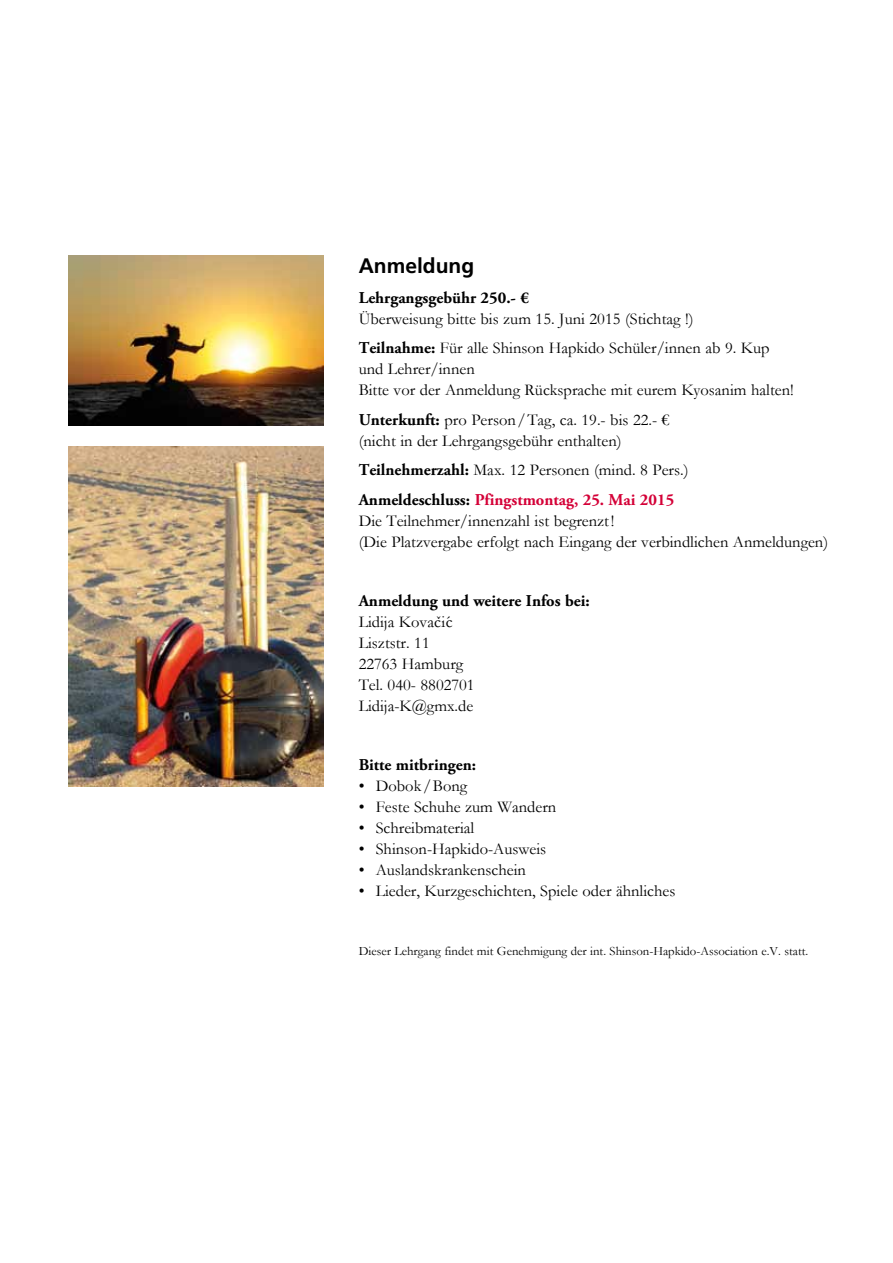
<style>
.page{position:relative;width:893px;height:1263px;background:#fff}
.page>*{position:absolute;margin:0;border:0;box-sizing:border-box;transform-origin:0 0}
.t1{font:700 21px "Frutiger";color:#000}
.t2{font:16.5px/21px "Garamond";color:#000}
.t3{font:700 16.5px "Adobe Garamond Pro";color:#000}
.t4{font:700 16.5px "Adobe Garamond Pro";color:#d40037}
.t5{font:12.75px "Garamond";color:#000}
.s1{font-family:"Adobe Garamond Pro";font-weight:700}
.s2{color:#000}
</style>
<div class="page">
<img style="left:68px;top:255px;width:255px;height:170px">
<img style="left:68px;top:446px;width:255px;height:341px">
<p class="t1" style="left:359px;top:253px;width:117px">Anmeldung</p>
<p class="t3" style="left:359px;top:288px;width:172px">Lehrgangsgebühr 250.- €</p>
<p class="t2" style="left:359px;top:303px;width:412px;line-height:29.5px">Überweisung bitte bis zum 15. Juni 2015 (Stichtag !)<br><span class="s1">Teilnahme:</span> Für alle Shinson Hapkido Schüler/innen ab 9. Kup</p>
<p class="t2" style="left:359px;top:358px;width:436px">und Lehrer/innen<br>Bitte vor der Anmeldung Rücksprache mit eurem Kyosanim halten!</p>
<p class="t2" style="left:359px;top:409px;width:312px"><span class="s1">Unterkunft:</span> pro Person/Tag, ca. 19.- bis 22.- € (nicht in der Lehrgangsgebühr enthalten)</p>
<p class="t2" style="left:359px;top:459px;width:331px"><span class="s1">Teilnehmerzahl:</span> Max. 12 Personen (mind. 8 Pers.)</p>
<p class="t4" style="left:359px;top:490px;width:317px"><span class="s2">Anmeldeschluss:</span> Pfingstmontag, 25. Mai 2015</p>
<p class="t2" style="left:359px;top:510px;width:471px">Die Teilnehmer/innenzahl ist begrenzt!<br>(Die Platzvergabe erfolgt nach Eingang der verbindlichen Anmeldungen)</p>
<p class="t3" style="left:359px;top:591px;width:233px">Anmeldung und weitere Infos bei:</p>
<p class="t2" style="left:359px;top:611px;width:117px">Lidija Kovacˇi´c<br>Lisztstr. 11<br>22763 Hamburg<br>Tel. 040- 8802701<br>Lidija-K@gmx.de</p>
<p class="t3" style="left:359px;top:755px;width:119px">Bitte mitbringen:</p>
<p class="t2" style="left:359px;top:775px;width:110px">• Dobok/Bong</p>
<p class="t2" style="left:359px;top:796px;width:199px">• Feste Schuhe zum Wandern</p>
<p class="t2" style="left:359px;top:817px;width:117px">• Schreibmaterial</p>
<p class="t2" style="left:359px;top:838px;width:189px">• Shinson-Hapkido-Ausweis</p>
<p class="t2" style="left:359px;top:859px;width:169px">• Auslandskrankenschein</p>
<p class="t2" style="left:359px;top:880px;width:318px">• Lieder, Kurzgeschichten, Spiele oder ähnliches</p>
<p class="t5" style="left:359px;top:943px;width:451px">Dieser Lehrgang findet mit Genehmigung der int. Shinson-Hapkido-Association e.V. statt.</p>
</div>
